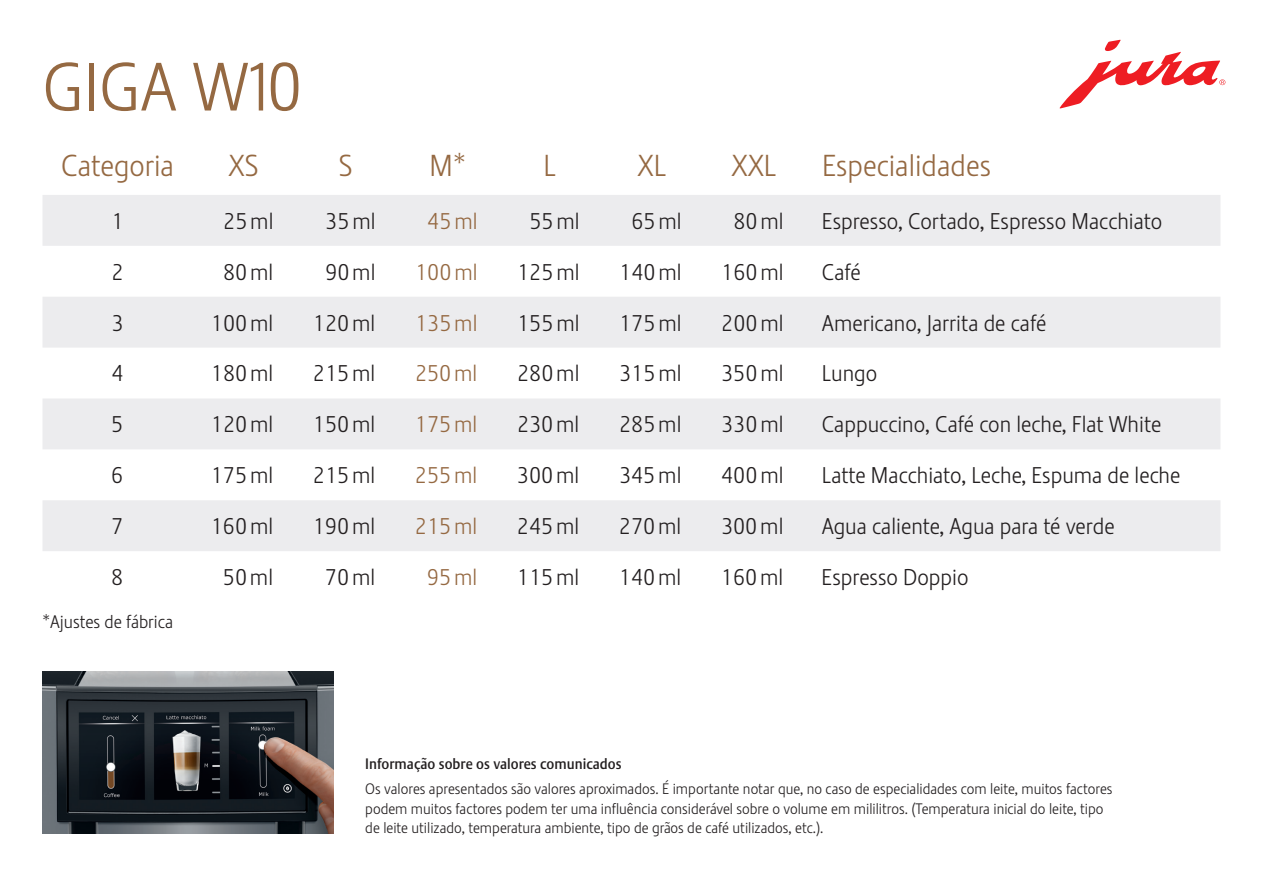
<style>
.page{position:relative;width:1263px;height:893px;background:#fff}
.page>*{position:absolute;margin:0;border:0;box-sizing:border-box;transform-origin:0 0}
.t1{font:67.5px "Stalemate Pro 2 J Light";letter-spacing:.005em;color:#956942}
.t2{font:30px "Stalemate Pro 2 J Light";color:#956942}
.t3{font:22.5px "Stalemate Pro 2 J Light";color:#231f20}
.t4{font:22.5px "Stalemate Pro 2 J Light";color:#956942}
.t5{font:18px "Stalemate Pro 2 J Light";color:#231f20}
.t6{font:15px/19.5px "Stalemate Pro 2 J Light";color:#231f20}
.t7{font:15px "Stalemate Pro 2 J Medium";color:#231f20}
</style>
<div class="page">
<svg style="left:1059px;top:40px;width:166px;height:68px"></svg>
<svg style="left:43px;top:195px;width:1177px;height:356px;fill:#ececee"></svg>
<img style="left:43px;top:671px;width:291px;height:162px">
<h1 class="t1" style="left:43px;top:47px;width:261px">GIGA W10</h1>
<h2 class="t2" style="left:61px;top:148px;width:115px">Categoria</h2>
<h2 class="t2" style="left:228px;top:148px;width:32px">XS</h2>
<h2 class="t2" style="left:338px;top:148px;width:16px">S</h2>
<h2 class="t2" style="left:430px;top:148px;width:38px">M*</h2>
<h2 class="t2" style="left:543px;top:148px;width:14px">L</h2>
<h2 class="t2" style="left:637px;top:148px;width:30px">XL</h2>
<h2 class="t2" style="left:731px;top:148px;width:46px">XXL</h2>
<h2 class="t2" style="left:822px;top:148px;width:171px">Especialidades</h2>
<p class="t3" style="left:111px;top:208px;width:14px">1</p>
<p class="t3" style="left:223px;top:208px;width:52px">25ml</p>
<p class="t3" style="left:325px;top:208px;width:52px">35ml</p>
<p class="t4" style="left:427px;top:208px;width:52px">45ml</p>
<p class="t3" style="left:529px;top:208px;width:52px">55ml</p>
<p class="t3" style="left:631px;top:208px;width:52px">65ml</p>
<p class="t3" style="left:733px;top:208px;width:52px">80ml</p>
<p class="t3" style="left:822px;top:208px;width:342px">Espresso, Cortado, Espresso Macchiato</p>
<p class="t3" style="left:111px;top:259px;width:14px">2</p>
<p class="t3" style="left:223px;top:259px;width:52px">80ml</p>
<p class="t3" style="left:325px;top:259px;width:52px">90ml</p>
<p class="t4" style="left:415px;top:259px;width:64px">100ml</p>
<p class="t3" style="left:517px;top:259px;width:64px">125ml</p>
<p class="t3" style="left:619px;top:259px;width:64px">140ml</p>
<p class="t3" style="left:721px;top:259px;width:64px">160ml</p>
<p class="t3" style="left:822px;top:259px;width:41px">Café</p>
<p class="t3" style="left:111px;top:309px;width:14px">3</p>
<p class="t3" style="left:211px;top:309px;width:64px">100ml</p>
<p class="t3" style="left:313px;top:309px;width:64px">120ml</p>
<p class="t4" style="left:415px;top:309px;width:64px">135ml</p>
<p class="t3" style="left:517px;top:309px;width:64px">155ml</p>
<p class="t3" style="left:619px;top:309px;width:64px">175ml</p>
<p class="t3" style="left:721px;top:309px;width:64px">200ml</p>
<p class="t3" style="left:822px;top:309px;width:226px">Americano, Jarrita de café</p>
<p class="t3" style="left:111px;top:360px;width:14px">4</p>
<p class="t3" style="left:211px;top:360px;width:64px">180ml</p>
<p class="t3" style="left:313px;top:360px;width:64px">215ml</p>
<p class="t4" style="left:415px;top:360px;width:64px">250ml</p>
<p class="t3" style="left:517px;top:360px;width:64px">280ml</p>
<p class="t3" style="left:619px;top:360px;width:64px">315ml</p>
<p class="t3" style="left:721px;top:360px;width:64px">350ml</p>
<p class="t3" style="left:822px;top:360px;width:57px">Lungo</p>
<p class="t3" style="left:111px;top:411px;width:14px">5</p>
<p class="t3" style="left:211px;top:411px;width:64px">120ml</p>
<p class="t3" style="left:313px;top:411px;width:64px">150ml</p>
<p class="t4" style="left:415px;top:411px;width:64px">175ml</p>
<p class="t3" style="left:517px;top:411px;width:64px">230ml</p>
<p class="t3" style="left:619px;top:411px;width:64px">285ml</p>
<p class="t3" style="left:721px;top:411px;width:64px">330ml</p>
<p class="t3" style="left:822px;top:411px;width:341px">Cappuccino, Café con leche, Flat White</p>
<p class="t3" style="left:111px;top:462px;width:14px">6</p>
<p class="t3" style="left:211px;top:462px;width:64px">175ml</p>
<p class="t3" style="left:313px;top:462px;width:64px">215ml</p>
<p class="t4" style="left:415px;top:462px;width:64px">255ml</p>
<p class="t3" style="left:517px;top:462px;width:64px">300ml</p>
<p class="t3" style="left:619px;top:462px;width:64px">345ml</p>
<p class="t3" style="left:721px;top:462px;width:64px">400ml</p>
<p class="t3" style="left:822px;top:462px;width:360px">Latte Macchiato, Leche, Espuma de leche</p>
<p class="t3" style="left:111px;top:513px;width:14px">7</p>
<p class="t3" style="left:211px;top:513px;width:64px">160ml</p>
<p class="t3" style="left:313px;top:513px;width:64px">190ml</p>
<p class="t4" style="left:415px;top:513px;width:64px">215ml</p>
<p class="t3" style="left:517px;top:513px;width:64px">245ml</p>
<p class="t3" style="left:619px;top:513px;width:64px">270ml</p>
<p class="t3" style="left:721px;top:513px;width:64px">300ml</p>
<p class="t3" style="left:822px;top:513px;width:294px">Agua caliente, Agua para té verde</p>
<p class="t3" style="left:111px;top:564px;width:14px">8</p>
<p class="t3" style="left:223px;top:564px;width:52px">50ml</p>
<p class="t3" style="left:325px;top:564px;width:52px">70ml</p>
<p class="t4" style="left:427px;top:564px;width:52px">95ml</p>
<p class="t3" style="left:517px;top:564px;width:64px">115ml</p>
<p class="t3" style="left:619px;top:564px;width:64px">140ml</p>
<p class="t3" style="left:721px;top:564px;width:64px">160ml</p>
<p class="t3" style="left:822px;top:564px;width:148px">Espresso Doppio</p>
<p class="t5" style="left:43px;top:611px;width:132px">*Ajustes de fábrica</p>
<p class="t7" style="left:365px;top:754px;width:258px">Informação sobre os valores comunicados</p>
<p class="t6" style="left:365px;top:779px;width:749px">Os valores apresentados são valores aproximados. É importante notar que, no caso de especialidades com leite, muitos factores podem muitos factores podem ter uma influência considerável sobre o volume em mililitros. (Temperatura inicial do leite, tipo de leite utilizado, temperatura ambiente, tipo de grãos de café utilizados, etc.).</p>
</div>
